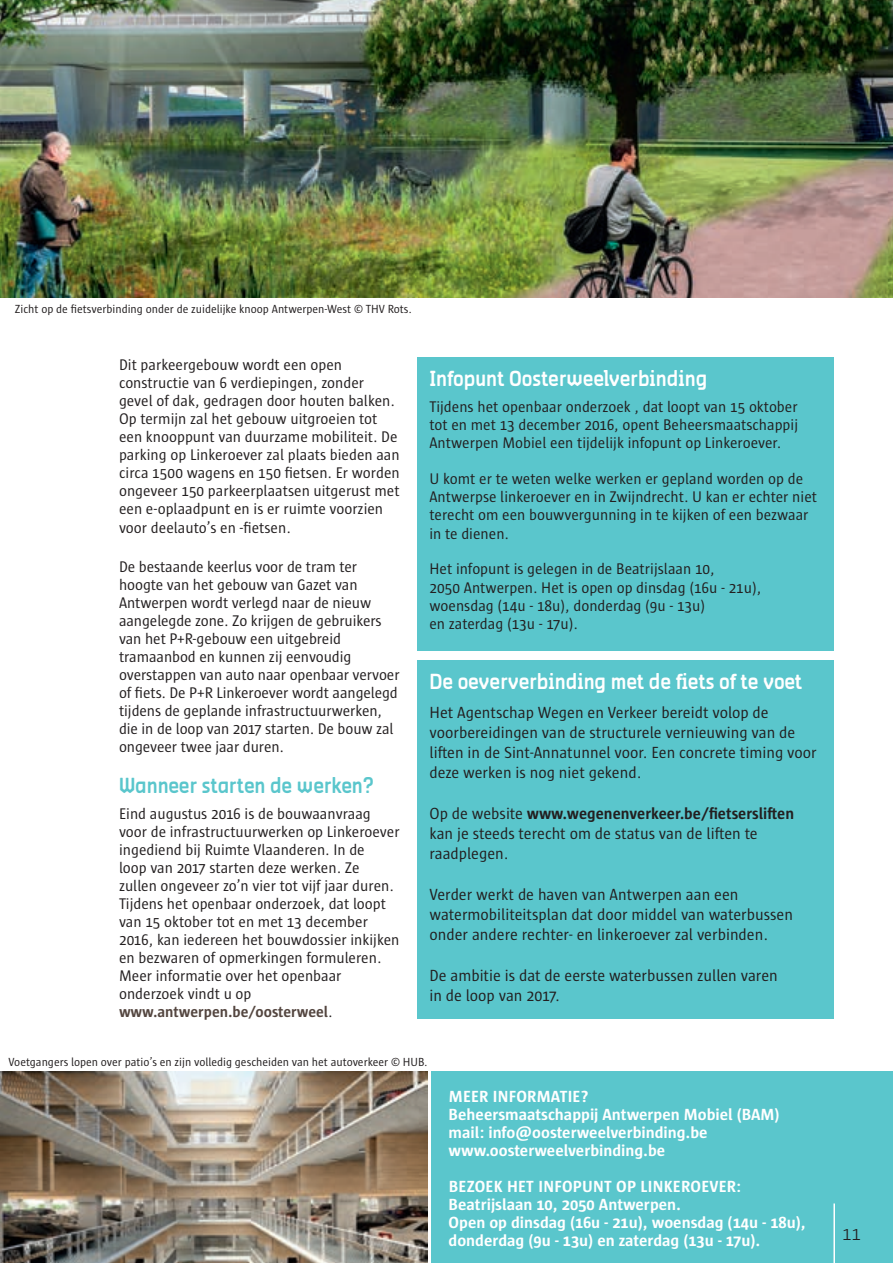
<style>
.page{position:relative;width:893px;height:1263px;background:#fff}
.page>*{position:absolute;margin:0;border:0;box-sizing:border-box;transform-origin:0 0}
.t1{font:19.5px "Antwerpen";color:#fff}
.t2{font:19.5px "Antwerpen";color:#5ac6cc}
.t3{font:300 19.5px "Sun Antwerpen";color:#231f20}
.t4{font:16.5px/20.2px "Sun Antwerpen";color:#231f20}
.t5{font:700 16.5px/18px "Sun Antwerpen";color:#fff}
.t6{font:15.75px/18px "Sun Antwerpen";color:#231f20}
.t7{font:12px "Sun Antwerpen";color:#231f20}
.s1{font-weight:700;color:#544640}
.s2{font-weight:700}
</style>
<div class="page">
<img style="left:0;top:0;width:893px;height:298px">
<img style="left:0;top:1071px;width:427px;height:192px">
<div style="left:432px;top:1071px;width:461px;height:192px;background:#5ac6cc"></div>
<hr style="left:833px;top:1203px;width:2px;height:60px;background:#fff">
<div style="left:417px;top:357px;width:416px;height:294px;background:#5ac6cc"></div>
<div style="left:417px;top:660px;width:416px;height:358px;background:#5ac6cc"></div>
<p class="t7" style="left:15px;top:302px;width:398px">Zicht op de fietsverbinding onder de zuidelijke knoop Antwerpen-West © THV Rots.</p>
<p class="t6" style="left:119px;top:355px;width:282px">Dit parkeergebouw wordt een open constructie van 6 verdiepingen, zonder gevel of dak, gedragen door houten balken.<br>Op termijn zal het gebouw uitgroeien tot een knooppunt van duurzame mobiliteit. De parking op Linkeroever zal plaats bieden aan circa 1500 wagens en 150 fietsen. Er worden ongeveer 150 parkeerplaatsen uitgerust met een e-oplaadpunt en is er ruimte voorzien</p>
<p class="t6" style="left:119px;top:519px;width:173px">voor deelauto’s en -fietsen.</p>
<p class="t6" style="left:119px;top:557px;width:282px">De bestaande keerlus voor de tram ter hoogte van het gebouw van Gazet van Antwerpen wordt verlegd naar de nieuw aangelegde zone. Zo krijgen de gebruikers van het P+R-gebouw een uitgebreid tramaanbod en kunnen zij eenvoudig overstappen van auto naar openbaar vervoer of fiets. De P+R Linkeroever wordt aangelegd tijdens de geplande infrastructuurwerken, die in de loop van 2017 starten. De bouw zal ongeveer twee jaar duren.</p>
<p class="t2" style="left:119px;top:773px;width:256px">Wanneer starten de werken?</p>
<p class="t6" style="left:119px;top:805px;width:282px">Eind augustus 2016 is de bouwaanvraag voor de infrastructuurwerken op Linkeroever ingediend bij Ruimte Vlaanderen. In de<br>loop van 2017 starten deze werken. Ze zullen ongeveer zo’n vier tot vijf jaar duren.<br>Tijdens het openbaar onderzoek, dat loopt van 15 oktober tot en met 13 december 2016, kan iedereen het bouwdossier inkijken en bezwaren of opmerkingen formuleren.<br>Meer informatie over het openbaar onderzoek vindt u op <span class="s1">www.antwerpen.be/oosterweel</span>.</p>
<p class="t1" style="left:429px;top:366px;width:279px">Infopunt Oosterweelverbinding</p>
<p class="t6" style="left:429px;top:398px;width:370px;text-align:justify">Tijdens het openbaar onderzoek , dat loopt van 15 oktober tot en met 13 december 2016, opent Beheersmaatschappij Antwerpen Mobiel een tijdelijk infopunt op Linkeroever.</p>
<p class="t6" style="left:429px;top:470px;width:389px">U komt er te weten welke werken er gepland worden op de Antwerpse linkeroever en in Zwijndrecht. U kan er echter niet terecht om een bouwvergunning in te kijken of een bezwaar in te dienen.</p>
<p class="t6" style="left:429px;top:560px;width:333px">Het infopunt is gelegen in de Beatrijslaan 10,<br>2050 Antwerpen. Het is open op dinsdag (16u - 21u), woensdag (14u - 18u), donderdag (9u - 13u)<br>en zaterdag (13u - 17u).</p>
<p class="t1" style="left:429px;top:669px;width:374px">De oeververbinding met de fiets of te voet</p>
<p class="t4" style="left:429px;top:702px;width:389px">Het Agentschap Wegen en Verkeer bereidt volop de voorbereidingen van de structurele vernieuwing van de liften in de Sint-Annatunnel voor. Een concrete timing voor deze werken is nog niet gekend.</p>
<p class="t4" style="left:429px;top:803px;width:366px">Op de website <span class="s2">www.wegenenverkeer.be/fietsersliften </span>kan je steeds terecht om de status van de liften te raadplegen.</p>
<p class="t4" style="left:429px;top:884px;width:365px">Verder werkt de haven van Antwerpen aan een watermobiliteitsplan dat door middel van waterbussen onder andere rechter- en linkeroever zal verbinden.</p>
<p class="t4" style="left:429px;top:965px;width:350px">De ambitie is dat de eerste waterbussen zullen varen in de loop van 2017.</p>
<p class="t7" style="left:8px;top:1055px;width:421px">Voetgangers lopen over patio’s en zijn volledig gescheiden van het autoverkeer © HUB.</p>
<p class="t5" style="left:449px;top:1087px;width:333px">MEER INFORMATIE?<br>Beheersmaatschappij Antwerpen Mobiel (BAM) mail: info@oosterweelverbinding.be www.oosterweelverbinding.be</p>
<p class="t5" style="left:449px;top:1177px;width:359px">BEZOEK HET INFOPUNT OP LINKEROEVER:<br>Beatrijslaan 10, 2050 Antwerpen.<br>Open op dinsdag (16u - 21u), woensdag (14u - 18u), donderdag (9u - 13u) en zaterdag (13u - 17u).</p>
<p class="t3" style="left:842px;top:1222px;width:21px">11</p>
</div>
